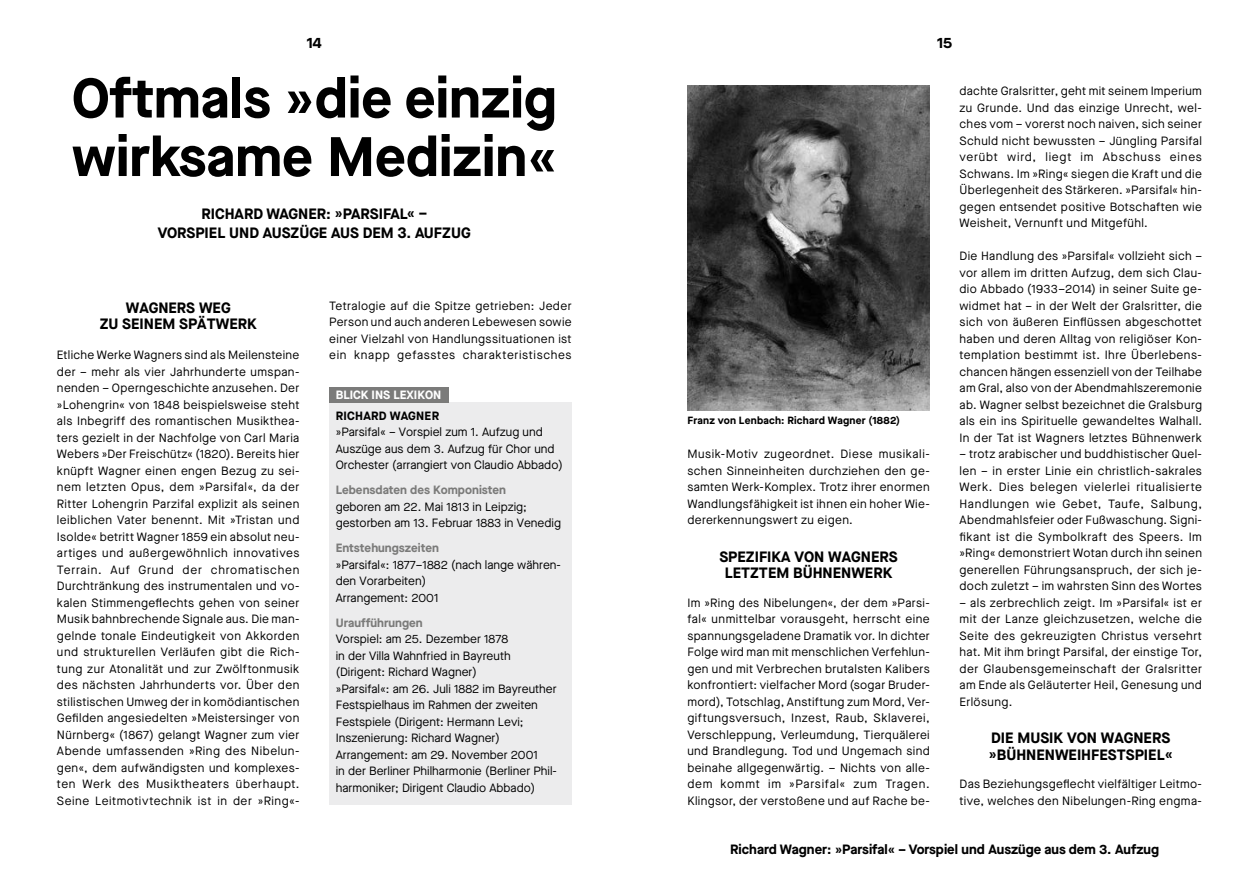
<style>
.page{position:relative;width:1259px;height:893px;background:#fff}
.page>*{position:absolute;margin:0;border:0;box-sizing:border-box;transform-origin:0 0}
.t1{font:700 55.5px/58.5px "Maison Neue";color:#000}
.t2{font:700 15px/16.5px "Maison Neue";color:#000;text-align:center}
.t3{font:700 13.5px "Maison Neue";color:#000}
.t4{font:12px/16.5px "Maison Neue";color:#000;text-align:justify}
.t5{font:12px/16.5px "Maison Neue";letter-spacing:.03em;color:#000}
.t6{font:700 12px "Maison Neue";color:#7b7b7a}
.t7{font:700 12px "Maison Neue";color:#fff}
.t8{font:700 12px "Maison Neue";letter-spacing:.025em;color:#000}
.t9{font:700 10.5px "Maison Neue";letter-spacing:.02em;color:#000}
</style>
<div class="page">
<div style="left:329px;top:403px;width:243px;height:402px;background:#ececed"></div>
<div style="left:329px;top:387px;width:119px;height:16px;background:#7b7b7a"></div>
<img style="left:687px;top:85px;width:242px;height:325px">
<p class="t2" style="left:307px;top:34px;width:17px">14</p>
<p class="t2" style="left:937px;top:34px;width:17px">15</p>
<h1 class="t1" style="left:72px;top:67px;width:487px">Oftmals »die einzig wirksame Medizin«</h1>
<p class="t2" style="left:158px;top:203px;width:314px;line-height:19.5px">RICHARD WAGNER: »PARSIFAL« –<br>VORSPIEL UND AUSZÜGE AUS DEM 3. AUFZUG</p>
<p class="t2" style="left:100px;top:299px;width:158px">WAGNERS WEG<br>ZU SEINEM SPÄTWERK</p>
<p class="t4" style="left:57px;top:347px;width:244px">Etliche Werke Wagners sind als Meilensteine der – mehr als vier Jahrhunderte umspan&shy;nenden – Operngeschichte anzusehen. Der »Lohengrin« von 1848 beispielsweise steht als Inbegriff des romantischen Musikthea&shy;ters gezielt in der Nachfolge von Carl Maria Webers »Der Freischütz« (1820). Bereits hier knüpft Wagner einen engen Bezug zu sei&shy;nem letzten Opus, dem »Parsifal«, da der Ritter Lohengrin Parzifal explizit als seinen leiblichen Vater benennt. Mit »Tristan und Isolde« betritt Wagner 1859 ein absolut neu&shy;artiges und außergewöhnlich innovatives Terrain. Auf Grund der chromatischen Durchtränkung des instrumentalen und vo&shy;kalen Stimmengeflechts gehen von seiner Musik bahnbrechende Signale aus. Die man&shy;gelnde tonale Eindeutigkeit von Akkorden und strukturellen Verläufen gibt die Rich&shy;tung zur Atonalität und zur Zwölftonmusik des nächsten Jahrhunderts vor. Über den stilistischen Umweg der in komödiantischen Gefilden angesiedelten »Meistersinger von Nürnberg« (1867) gelangt Wagner zum vier Abende umfassenden »Ring des Nibelun&shy;gen«, dem aufwändigsten und komplexes&shy;ten Werk des Musiktheaters überhaupt.<br>Seine Leitmotivtechnik ist in der »Ring«-</p>
<p class="t4" style="left:329px;top:297px;width:244px">Tetralogie auf die Spitze getrieben: Jeder Person und auch anderen Lebewesen sowie einer Vielzahl von Handlungssituationen ist ein knapp gefasstes charakteristisches</p>
<p class="t7" style="left:336px;top:386px;width:107px">BLICK INS LEXIKON</p>
<p class="t8" style="left:336px;top:407px;width:105px">RICHARD WAGNER</p>
<p class="t4" style="left:336px;top:424px;width:229px;text-align:left">»Parsifal« – Vorspiel zum 1. Aufzug und<br>Auszüge aus dem 3. Aufzug für Chor und<br>Orchester (arrangiert von Claudio Abbado)</p>
<p class="t6" style="left:336px;top:482px;width:172px">Lebensdaten des Komponisten</p>
<p class="t4" style="left:336px;top:498px;width:227px">geboren am 22. Mai 1813 in Leipzig; gestorben am 13. Februar 1883 in Venedig</p>
<p class="t6" style="left:336px;top:540px;width:105px">Entstehungszeiten</p>
<p class="t4" style="left:336px;top:556px;width:227px;text-align:left">»Parsifal«: 1877–1882 (nach lange währen&shy;den Vorarbeiten)<br>Arrangement: 2001</p>
<p class="t6" style="left:336px;top:614px;width:89px">Uraufführungen</p>
<p class="t4" style="left:336px;top:631px;width:223px;text-align:left">Vorspiel: am 25. Dezember 1878<br>in der Villa Wahnfried in Bayreuth (Dirigent: Richard Wagner)<br>»Parsifal«: am 26. Juli 1882 im Bayreuther Festspielhaus im Rahmen der zweiten Festspiele (Dirigent: Hermann Levi; Inszenierung: Richard Wagner)<br>Arrangement: am 29. November 2001<br>in der Berliner Philharmonie (Berliner Phil&shy;harmoniker; Dirigent Claudio Abbado)</p>
<p class="t9" style="left:687px;top:413px;width:214px">Franz von Lenbach: Richard Wagner (1882)</p>
<p class="t4" style="left:687px;top:446px;width:244px">Musik-Motiv zugeordnet. Diese musikali&shy;schen Sinneinheiten durchziehen den ge&shy;samten Werk-Komplex. Trotz ihrer enormen Wandlungsfähigkeit ist ihnen ein hoher Wie&shy;dererkennungswert zu eigen.</p>
<p class="t2" style="left:719px;top:548px;width:180px">SPEZIFIKA VON WAGNERS<br>LETZTEM BÜHNENWERK</p>
<p class="t4" style="left:687px;top:594px;width:244px">Im »Ring des Nibelungen«, der dem »Parsi&shy;fal« unmittelbar vorausgeht, herrscht eine spannungsgeladene Dramatik vor. In dichter Folge wird man mit menschlichen Verfehlun&shy;gen und mit Verbrechen brutalsten Kalibers konfrontiert: vielfacher Mord (sogar Bruder&shy;mord), Totschlag, Anstiftung zum Mord, Ver&shy;giftungsversuch, Inzest, Raub, Sklaverei, Verschleppung, Verleumdung, Tierquälerei und Brandlegung. Tod und Ungemach sind beinahe allgegenwärtig. – Nichts von alle&shy;dem kommt im »Parsifal« zum Tragen.<br>Klingsor, der verstoßene und auf Rache be-</p>
<p class="t4" style="left:959px;top:83px;width:244px">dachte Gralsritter, geht mit seinem Imperium zu Grunde. Und das einzige Unrecht, wel&shy;ches vom – vorerst noch naiven, sich seiner Schuld nicht bewussten – Jüngling Parsifal verübt wird, liegt im Abschuss eines Schwans. Im »Ring« siegen die Kraft und die Überlegenheit des Stärkeren. »Parsifal« hin&shy;gegen entsendet positive Botschaften wie Weisheit, Vernunft und Mitgefühl.</p>
<p class="t4" style="left:959px;top:248px;width:244px">Die Handlung des »Parsifal« vollzieht sich – vor allem im dritten Aufzug, dem sich Clau&shy;dio Abbado (1933–2014) in seiner Suite ge&shy;widmet hat – in der Welt der Gralsritter, die sich von äußeren Einflüssen abgeschottet haben und deren Alltag von religiöser Kon&shy;templation bestimmt ist. Ihre Überlebens&shy;chancen hängen essenziell von der Teilhabe am Gral, also von der Abendmahlszeremonie ab. Wagner selbst bezeichnet die Gralsburg als ein ins Spirituelle gewandeltes Walhall.<br>In der Tat ist Wagners letztes Bühnenwerk</p>
<p class="t4" style="left:959px;top:446px;width:244px">– trotz arabischer und buddhistischer Quel&shy;len – in erster Linie ein christlich-sakrales Werk. Dies belegen vielerlei ritualisierte Handlungen wie Gebet, Taufe, Salbung, Abendmahlsfeier oder Fußwaschung. Signi&shy;fikant ist die Symbolkraft des Speers. Im »Ring« demonstriert Wotan durch ihn seinen generellen Führungsanspruch, der sich je&shy;doch zuletzt – im wahrsten Sinn des Wortes</p>
<p class="t4" style="left:959px;top:594px;width:244px">– als zerbrechlich zeigt. Im »Parsifal« ist er mit der Lanze gleichzusetzen, welche die Seite des gekreuzigten Christus versehrt hat. Mit ihm bringt Parsifal, der einstige Tor, der Glaubensgemeinschaft der Gralsritter am Ende als Geläuterter Heil, Genesung und Erlösung.</p>
<p class="t2" style="left:988px;top:729px;width:186px;text-align:left">DIE MUSIK VON WAGNERS »BÜHNENWEIHFESTSPIEL«</p>
<p class="t5" style="left:959px;top:776px;width:244px">Das Beziehungsgeflecht vielfältiger Leitmo&shy;tive, welches den Nibelungen-Ring engma-</p>
<p class="t3" style="left:730px;top:840px;width:430px">Richard Wagner: »Parsifal« – Vorspiel und Auszüge aus dem 3. Aufzug</p>
</div>
